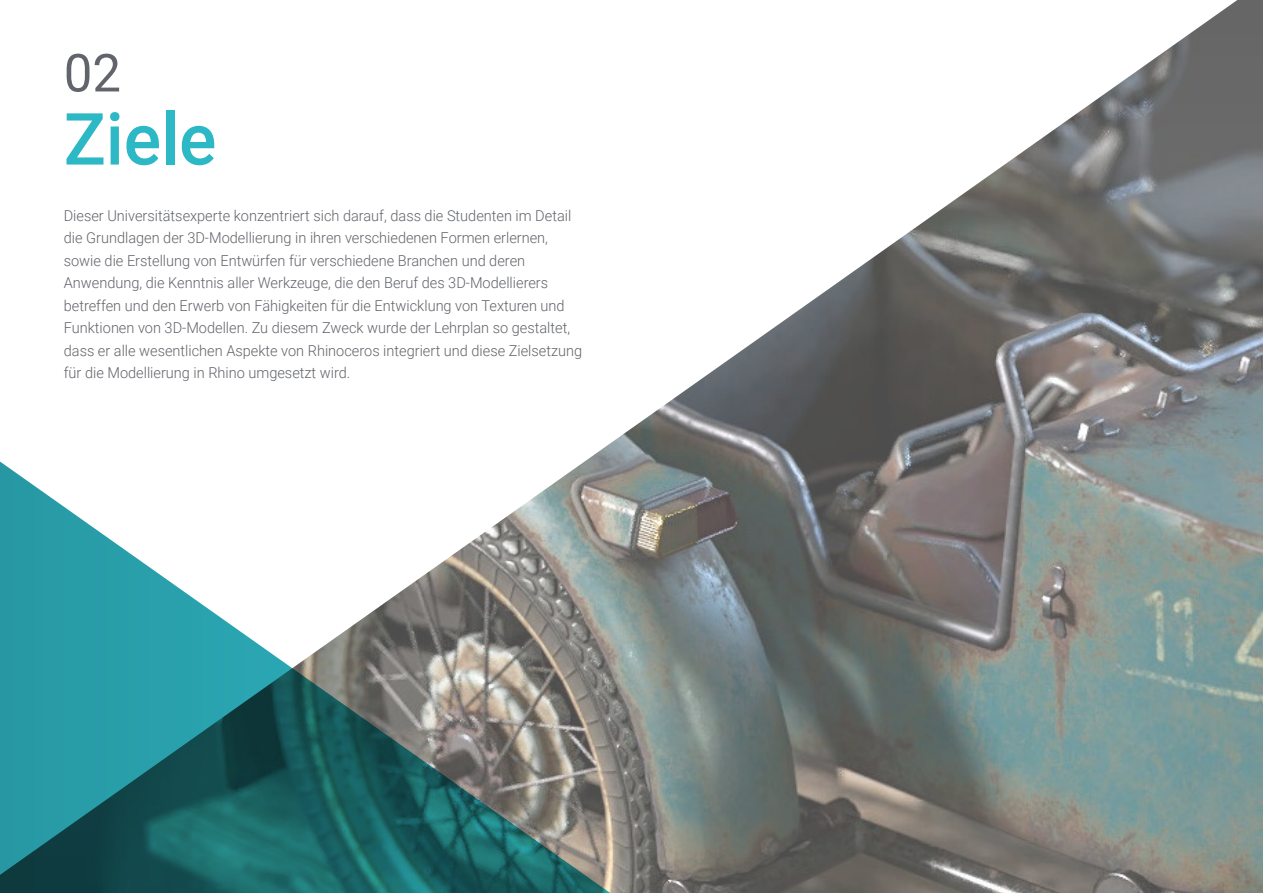
<style>
.page{position:relative;width:1263px;height:893px;background:#fff}
.page>*{position:absolute;margin:0;border:0;box-sizing:border-box;transform-origin:0 0}
.t1{font:500 72px "Roboto";color:#2db8c5}
.t2{font:52.5px "Roboto";color:#61646a}
.t3{font:300 15px/22.5px "Roboto";color:#61646a}
</style>
<div class="page">
<img style="left:607px;top:0;width:656px;height:893px">
<svg style="left:0;top:446px;width:640px;height:447px"></svg>
<h2 class="t2" style="left:64px;top:36px;width:59px">02</h2>
<h1 class="t1" style="left:64px;top:89px;width:154px">Ziele</h1>
<p class="t3" style="left:64px;top:204px;width:520px">Dieser Universitätsexperte konzentriert sich darauf, dass die Studenten im Detail die Grundlagen der 3D-Modellierung in ihren verschiedenen Formen erlernen, sowie die Erstellung von Entwürfen für verschiedene Branchen und deren Anwendung, die Kenntnis aller Werkzeuge, die den Beruf des 3D-Modellierers betreffen und den Erwerb von Fähigkeiten für die Entwicklung von Texturen und Funktionen von 3D-Modellen. Zu diesem Zweck wurde der Lehrplan so gestaltet, dass er alle wesentlichen Aspekte von Rhinoceros integriert und diese Zielsetzung für die Modellierung in Rhino umgesetzt wird.</p>
</div>
